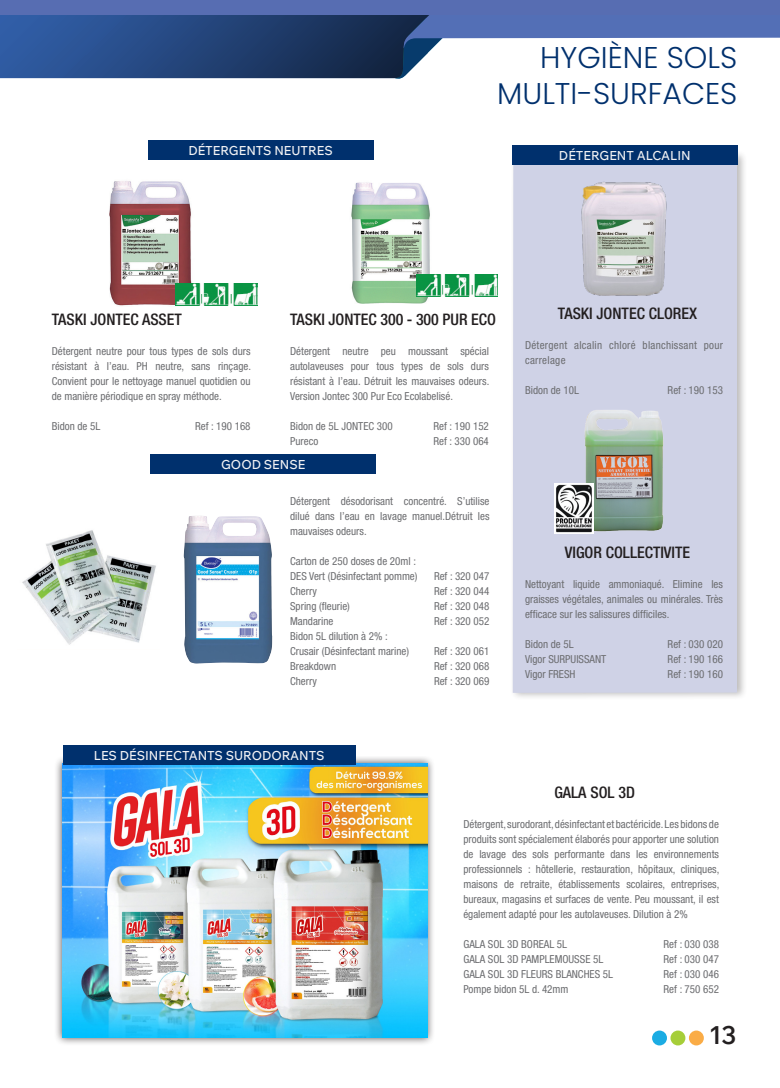
<style>
.page{position:relative;width:780px;height:1088px;background:#fff}
.page>*{position:absolute;margin:0;border:0;box-sizing:border-box;transform-origin:0 0}
.t1{font:300 30px "Poppins";color:#00306d}
.t2{font:600 25px "Wix Madefor Text";color:#231f20}
.Nom_objet{font:500 condensed 15.88px "Helvetica Neue";color:#231f20}
.t3{font:500 12.5px "Wix Madefor Text";color:#f2f2f4}
.descriptif_objet{font:condensed 11px/15px "Helvetica Neue LT Std";color:#6c6d70;text-align:justify}
.descriptif_objet-2{font:condensed 11px/15px "Helvetica Neue LT Std";letter-spacing:.025em;color:#6c6d70}
</style>
<div class="page">
<div style="left:652px;top:1030px;width:15px;height:15px;background:#1bace3;border-radius:50%"></div>
<div style="left:670px;top:1030px;width:15px;height:15px;background:#a6ce39;border-radius:50%"></div>
<div style="left:689px;top:1030px;width:14px;height:15px;background:#faac46;border-radius:50%"></div>
<div style="left:0;top:0;width:780px;height:18px;background:#576db2"></div>
<div style="left:509px;top:150px;width:238px;height:551px;background:#231f20;opacity:.3"></div>
<div style="left:512px;top:165px;width:225px;height:528px;background:#cfd2e6"></div>
<div style="left:54px;top:756px;width:381px;height:289px;background:#231f20;opacity:.75"></div>
<img style="left:62px;top:764px;width:365px;height:273px">
<img style="left:574px;top:176px;width:100px;height:132px">
<img style="left:574px;top:405px;width:100px;height:131px">
<img style="left:109px;top:181px;width:88px;height:125px">
<img style="left:351px;top:182px;width:89px;height:122px">
<img style="left:176px;top:284px;width:81px;height:22px">
<img style="left:416px;top:275px;width:81px;height:22px">
<img style="left:22px;top:530px;width:134px;height:115px">
<img style="left:183px;top:516px;width:89px;height:147px">
<img style="left:554px;top:483px;width:39px;height:50px">
<svg style="left:0;top:15px;width:780px;height:64px"></svg>
<div style="left:148px;top:140px;width:225px;height:19px;background:#00306d"></div>
<div style="left:151px;top:454px;width:225px;height:20px;background:#00306d"></div>
<div style="left:63px;top:745px;width:292px;height:19px;background:#00306d"></div>
<div style="left:512px;top:145px;width:225px;height:20px;background:#00306d"></div>
<p class="t3" style="left:188px;top:141px;width:146px">DÉTERGENTS NEUTRES</p>
<p class="t1" style="left:540px;top:40px;width:199px">HYGIÈNE SOLS</p>
<p class="t1" style="left:497px;top:76px;width:242px">MULTI-SURFACES</p>
<p class="t3" style="left:559px;top:146px;width:133px">DÉTERGENT ALCALIN</p>
<p class="Nom_objet" style="left:52px;top:310px;width:132px">TASKI JONTEC ASSET</p>
<p class="descriptif_objet" style="left:52px;top:344px;width:201px">Détergent neutre pour tous types de sols durs résistant à l’eau. PH neutre, sans rinçage.<br>Convient pour le nettoyage manuel quotidien ou de manière périodique en spray méthode.</p>
<p class="descriptif_objet" style="left:52px;top:419px;width:50px">Bidon de 5L</p>
<p class="descriptif_objet" style="left:195px;top:419px;width:57px">Ref : 190 168</p>
<p class="Nom_objet" style="left:290px;top:310px;width:207px">TASKI JONTEC 300 - 300 PUR ECO</p>
<p class="descriptif_objet" style="left:290px;top:344px;width:201px">Détergent neutre peu moussant spécial autolaveuses pour tous types de sols durs résistant à l’eau. Détruit les mauvaises odeurs.<br>Version Jontec 300 Pur Eco Ecolabelisé.</p>
<p class="descriptif_objet" style="left:290px;top:419px;width:104px">Bidon de 5L JONTEC 300</p>
<p class="descriptif_objet" style="left:433px;top:419px;width:57px">Ref : 190 152</p>
<p class="descriptif_objet" style="left:290px;top:434px;width:30px">Pureco</p>
<p class="descriptif_objet" style="left:433px;top:434px;width:57px">Ref : 330 064</p>
<p class="t3" style="left:221px;top:455px;width:86px">GOOD SENSE</p>
<p class="descriptif_objet" style="left:290px;top:493px;width:201px">Détergent désodorisant concentré. S’utilise dilué dans l’eau en lavage manuel.Détruit les mauvaises odeurs.</p>
<p class="descriptif_objet" style="left:290px;top:553px;width:127px">Carton de 250 doses de 20ml :</p>
<p class="descriptif_objet" style="left:290px;top:568px;width:129px">DES Vert (Désinfectant pomme)</p>
<p class="descriptif_objet" style="left:434px;top:568px;width:57px">Ref : 320 047</p>
<p class="descriptif_objet" style="left:290px;top:583px;width:28px">Cherry</p>
<p class="descriptif_objet" style="left:434px;top:583px;width:57px">Ref : 320 044</p>
<p class="descriptif_objet" style="left:290px;top:598px;width:61px">Spring (fleurie)</p>
<p class="descriptif_objet" style="left:434px;top:598px;width:57px">Ref : 320 048</p>
<p class="descriptif_objet" style="left:290px;top:613px;width:45px">Mandarine</p>
<p class="descriptif_objet" style="left:434px;top:613px;width:57px">Ref : 320 052</p>
<p class="descriptif_objet" style="left:290px;top:628px;width:99px">Bidon 5L dilution à 2% :</p>
<p class="descriptif_objet" style="left:290px;top:643px;width:120px">Crusair (Désinfectant marine)</p>
<p class="descriptif_objet" style="left:434px;top:643px;width:57px">Ref : 320 061</p>
<p class="descriptif_objet" style="left:290px;top:658px;width:48px">Breakdown</p>
<p class="descriptif_objet" style="left:434px;top:658px;width:57px">Ref : 320 068</p>
<p class="descriptif_objet" style="left:290px;top:673px;width:28px">Cherry</p>
<p class="descriptif_objet" style="left:434px;top:673px;width:57px">Ref : 320 069</p>
<p class="t3" style="left:94px;top:746px;width:232px">LES DÉSINFECTANTS SURODORANTS</p>
<p class="Nom_objet" style="left:558px;top:304px;width:141px">TASKI JONTEC CLOREX</p>
<p class="descriptif_objet-2" style="left:525px;top:337px;width:199px">Détergent alcalin chloré blanchissant pour carrelage</p>
<p class="descriptif_objet" style="left:525px;top:382px;width:55px">Bidon de 10L</p>
<p class="descriptif_objet" style="left:667px;top:382px;width:57px">Ref : 190 153</p>
<p class="Nom_objet" style="left:565px;top:543px;width:127px">VIGOR COLLECTIVITE</p>
<p class="descriptif_objet" style="left:525px;top:576px;width:199px">Nettoyant liquide ammoniaqué. Elimine les graisses végétales, animales ou minérales. Très efficace sur les salissures difficiles.</p>
<p class="descriptif_objet" style="left:525px;top:636px;width:50px">Bidon de 5L</p>
<p class="descriptif_objet" style="left:667px;top:636px;width:57px">Ref : 030 020</p>
<p class="descriptif_objet" style="left:525px;top:651px;width:83px">Vigor SURPUISSANT</p>
<p class="descriptif_objet" style="left:667px;top:651px;width:57px">Ref : 190 166</p>
<p class="descriptif_objet" style="left:525px;top:666px;width:52px">Vigor FRESH</p>
<p class="descriptif_objet" style="left:667px;top:666px;width:57px">Ref : 190 160</p>
<p class="Nom_objet" style="left:554px;top:783px;width:82px">GALA SOL 3D</p>
<p class="descriptif_objet" style="left:463px;top:817px;width:257px">Détergent, surodorant, désinfectant et bactéricide. Les bidons de produits sont spécialement élaborés pour apporter une solution de lavage des sols performante dans les environnements professionnels : hôtellerie, restauration, hôpitaux, cliniques, maisons de retraite, établissements scolaires, entreprises, bureaux, magasins et surfaces de vente. Peu moussant, il est également adapté pour les autolaveuses. Dilution à 2%</p>
<p class="descriptif_objet" style="left:463px;top:937px;width:105px">GALA SOL 3D BOREAL 5L</p>
<p class="descriptif_objet" style="left:663px;top:937px;width:57px">Ref : 030 038</p>
<p class="descriptif_objet" style="left:463px;top:952px;width:141px">GALA SOL 3D PAMPLEMOUSSE 5L</p>
<p class="descriptif_objet" style="left:663px;top:952px;width:57px">Ref : 030 047</p>
<p class="descriptif_objet" style="left:463px;top:967px;width:151px">GALA SOL 3D FLEURS BLANCHES 5L</p>
<p class="descriptif_objet" style="left:663px;top:967px;width:57px">Ref : 030 046</p>
<p class="descriptif_objet" style="left:463px;top:982px;width:107px">Pompe bidon 5L d. 42mm</p>
<p class="descriptif_objet" style="left:663px;top:982px;width:57px">Ref : 750 652</p>
<h2 class="t2" style="left:709px;top:1016px;width:29px">13</h2>
</div>
